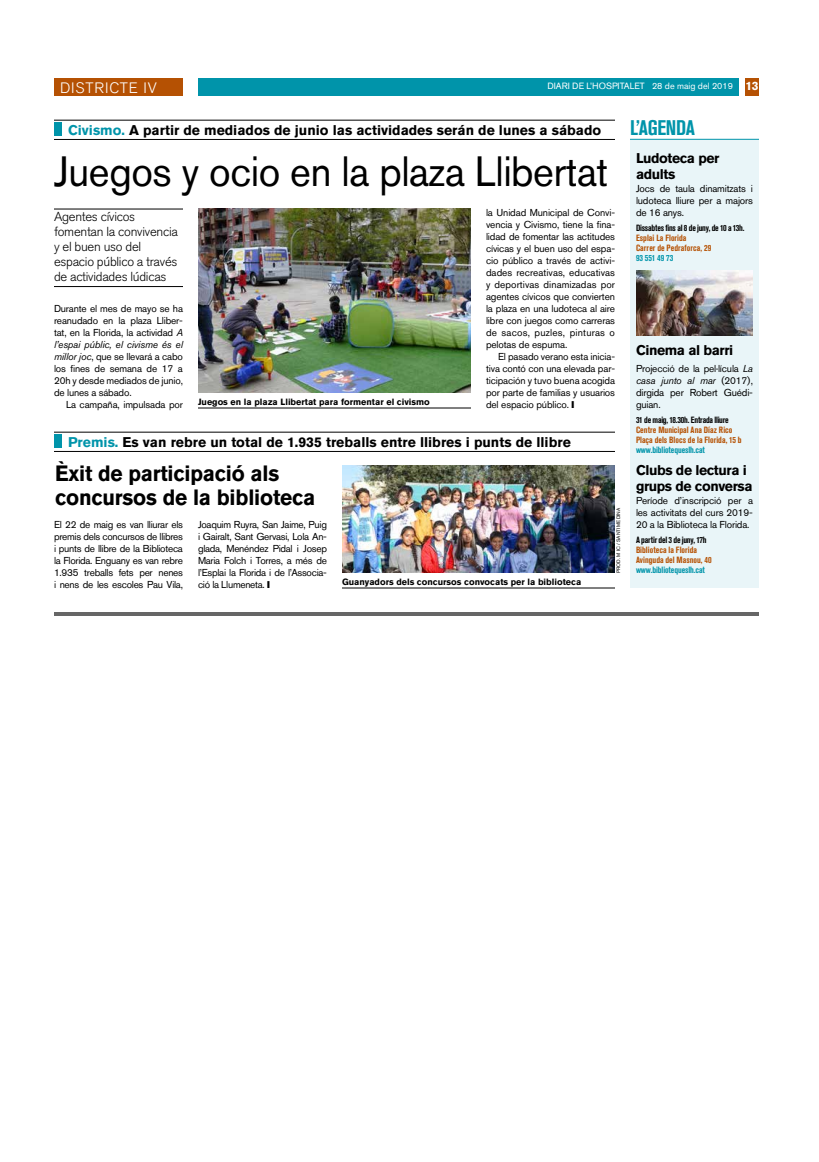
<style>
.page{position:relative;width:819px;height:1162px;background:#fff}
.page>*{position:absolute;margin:0;border:0;box-sizing:border-box;transform-origin:0 0}
.t1{font:42px "Akzidenz Grotesk BQ";letter-spacing:-.01em;color:#000;scale:.95 1}
.t2{font:700 22px/24px "Akzidenz Grotesk BQ";letter-spacing:-.01em;color:#000;scale:.95 1}
.t3{font:700 condensed 21px "Akzidenz Grotesk BQ";letter-spacing:-.015em;color:#0094aa}
.t4{font:300 15px "Akzidenz Grotesk BQ";letter-spacing:.06em;color:#fff}
.t5{font:700 14px "Akzidenz Grotesk BQ";color:#000}
.t6{font:700 14px/16px "Akzidenz Grotesk BQ";letter-spacing:-.03em;color:#000}
.t7{font:300 13px/15px "Akzidenz Grotesk BQ";letter-spacing:-.02em;color:#000}
.t8{font:10px/12px "Akzidenz Grotesk BQ";letter-spacing:-.015em;color:#000;text-align:justify}
.t9{font:700 condensed 9px/10px "Akzidenz Grotesk BQ";color:#b55103}
.t10{font:700 9px "Akzidenz Grotesk BQ";color:#000}
.t11{font:700 condensed 9px "Akzidenz Grotesk BQ";letter-spacing:-.025em;color:#000}
.t12{font:700 condensed 9px "Akzidenz Grotesk BQ";letter-spacing:-.01em;color:#0094aa}
.t13{font:9px "Akzidenz Grotesk BQ";color:#fff}
.t14{font:5px "Akzidenz Grotesk BQ";color:#000}
.s1{font-weight:700;font-size:12px}
.s2{color:#0094aa}
.s3{font-style:italic}
</style>
<div class="page">
<div style="left:198px;top:78px;width:541px;height:18px;background:#0094aa"></div>
<div style="left:54px;top:78px;width:129px;height:18px;background:#b55103"></div>
<div style="left:745px;top:78px;width:14px;height:18px;background:#b55103"></div>
<hr style="left:54px;top:612px;width:705px;height:4px;background:#666">
<div style="left:630px;top:139px;width:129px;height:449px;background:#e9f5f8"></div>
<hr style="left:630px;top:139px;width:129px;height:1px;background:#0094aa">
<img style="left:636px;top:270px;width:117px;height:66px">
<hr style="left:54px;top:120px;width:561px;height:1px;background:#000">
<hr style="left:54px;top:139px;width:561px;height:1px;background:#000">
<div style="left:54px;top:122px;width:8px;height:14px;background:#0094aa"></div>
<hr style="left:54px;top:209px;width:129px;height:1px;background:#000">
<hr style="left:54px;top:286px;width:129px;height:1px;background:#000">
<img style="left:198px;top:209px;width:273px;height:184px">
<hr style="left:198px;top:408px;width:273px;height:1px;background:#000">
<hr style="left:54px;top:432px;width:561px;height:1px;background:#000">
<hr style="left:54px;top:451px;width:561px;height:1px;background:#000">
<div style="left:54px;top:434px;width:8px;height:14px;background:#0094aa"></div>
<img style="left:342px;top:465px;width:273px;height:108px">
<hr style="left:342px;top:588px;width:273px;height:1px;background:#000">
<h3 class="t4" style="left:60px;top:79px;width:99px">DISTRICTE IV</h3>
<p class="t13" style="left:548px;top:81px;width:213px">DIARI DE L’HOSPITALET 28 de maig del 2019 <span class="s1">13</span></p>
<h3 class="t3" style="left:630px;top:116px;width:67px">L’AGENDA</h3>
<h3 class="t6" style="left:636px;top:150px;width:85px">Ludoteca per adults</h3>
<p class="t8" style="left:636px;top:182px;width:119px">Jocs de taula dinamitzats i ludoteca lliure per a majors de 16 anys.</p>
<p class="t11" style="left:636px;top:223px;width:110px">Dissabtes fins al 8 de juny, de 10 a 13h.</p>
<p class="t9" style="left:636px;top:233px;width:77px">Esplai La Florida<br>Carrer de Pedraforca, 29</p>
<p class="t12" style="left:636px;top:253px;width:39px">93 551 49 73</p>
<h3 class="t5" style="left:68px;top:122px;width:535px"><span class="s2">Civismo.</span> A partir de mediados de junio las actividades serán de lunes a sábado</h3>
<h1 class="t1" style="left:54px;top:146px;width:585px">Juegos y ocio en la plaza Llibertat</h1>
<p class="t8" style="left:486px;top:206px;width:131px">la Unidad Municipal de Convi&shy;vencia y Civismo, tiene la fina&shy;lidad de fomentar las actitudes cívicas y el buen uso del espa&shy;cio público a través de activi&shy;dades recreativas, educativas y deportivas dinamizadas por agentes cívicos que convierten la plaza en una ludoteca al aire libre con juegos como carreras de sacos, puzles, pinturas o pelotas de espuma.</p>
<p class="t8" style="left:486px;top:350px;width:131px;text-indent:12px">El pasado verano esta inicia&shy;tiva contó con una elevada par&shy;ticipación y tuvo buena acogida por parte de familias y usuarios del espacio público.</p>
<h3 class="t7" style="left:54px;top:209px;width:125px">Agentes cívicos fomentan la convivencia y el buen uso del espacio público a través de actividades lúdicas</h3>
<p class="t8" style="left:54px;top:302px;width:131px">Durante el mes de mayo se ha reanudado en la plaza Lliber&shy;tat, en la Florida, la actividad <span class="s3">A l’espai públic, el civisme és el millor joc</span>, que se llevará a cabo los fines de semana de 17 a 20h y desde mediados de junio, de lunes a sábado.</p>
<p class="t8" style="left:66px;top:398px;width:119px">La campaña, impulsada por</p>
<p class="t10" style="left:198px;top:397px;width:233px">Juegos en la plaza Llibertat para formentar el civismo</p>
<h3 class="t6" style="left:636px;top:342px;width:99px">Cinema al barri</h3>
<p class="t8" style="left:636px;top:362px;width:119px">Projecció de la pel·lícula <span class="s3">La casa junto al mar</span> (2017), dirgida per Robert Guédi&shy;guian.</p>
<p class="t11" style="left:636px;top:415px;width:94px">31 de maig, 18.30h. Entrada lliure</p>
<p class="t9" style="left:636px;top:425px;width:107px">Centre Municipal Ana Díaz Rico<br>Plaça dels Blocs de la Florida, 15 b</p>
<p class="t12" style="left:636px;top:445px;width:70px">www.bibliotequeslh.cat</p>
<h3 class="t5" style="left:68px;top:434px;width:504px"><span class="s2">Premis.</span> Es van rebre un total de 1.935 treballs entre llibres i punts de llibre</h3>
<h2 class="t2" style="left:55px;top:461px;width:275px">Èxit de participació als concursos de la biblioteca</h2>
<p class="t8" style="left:54px;top:518px;width:131px">El 22 de maig es van lliurar els premis dels concursos de llibres i punts de llibre de la Biblioteca la Florida. Enguany es van rebre 1.935 treballs fets per nenes i nens de les escoles Pau Vila,</p>
<p class="t8" style="left:198px;top:518px;width:131px">Joaquim Ruyra, San Jaime, Puig i Gairalt, Sant Gervasi, Lola An&shy;glada, Menéndez Pidal i Josep Maria Folch i Torres, a més de l’Esplai la Florida i de l’Associa&shy;ció la Llumeneta.</p>
<p class="t10" style="left:342px;top:577px;width:241px">Guanyadors dels concursos convocats per la biblioteca</p>
<p class="t14" style="left:615px;top:573px;width:67px;rotate:-90deg">PROD. M IC / SANTI MEDINA</p>
<h3 class="t6" style="left:636px;top:462px;width:118px">Clubs de lectura i grups de conversa</h3>
<p class="t8" style="left:636px;top:494px;width:118px">Període d’inscripció per a les activitats del curs 2019- 20 a la Biblioteca la Florida.</p>
<p class="t11" style="left:636px;top:535px;width:72px">A partir del 3 de juny, 17h</p>
<p class="t9" style="left:636px;top:545px;width:77px">Biblioteca la Florida<br>Avinguda del Masnou, 40</p>
<p class="t12" style="left:636px;top:565px;width:70px">www.bibliotequeslh.cat</p>
</div>
